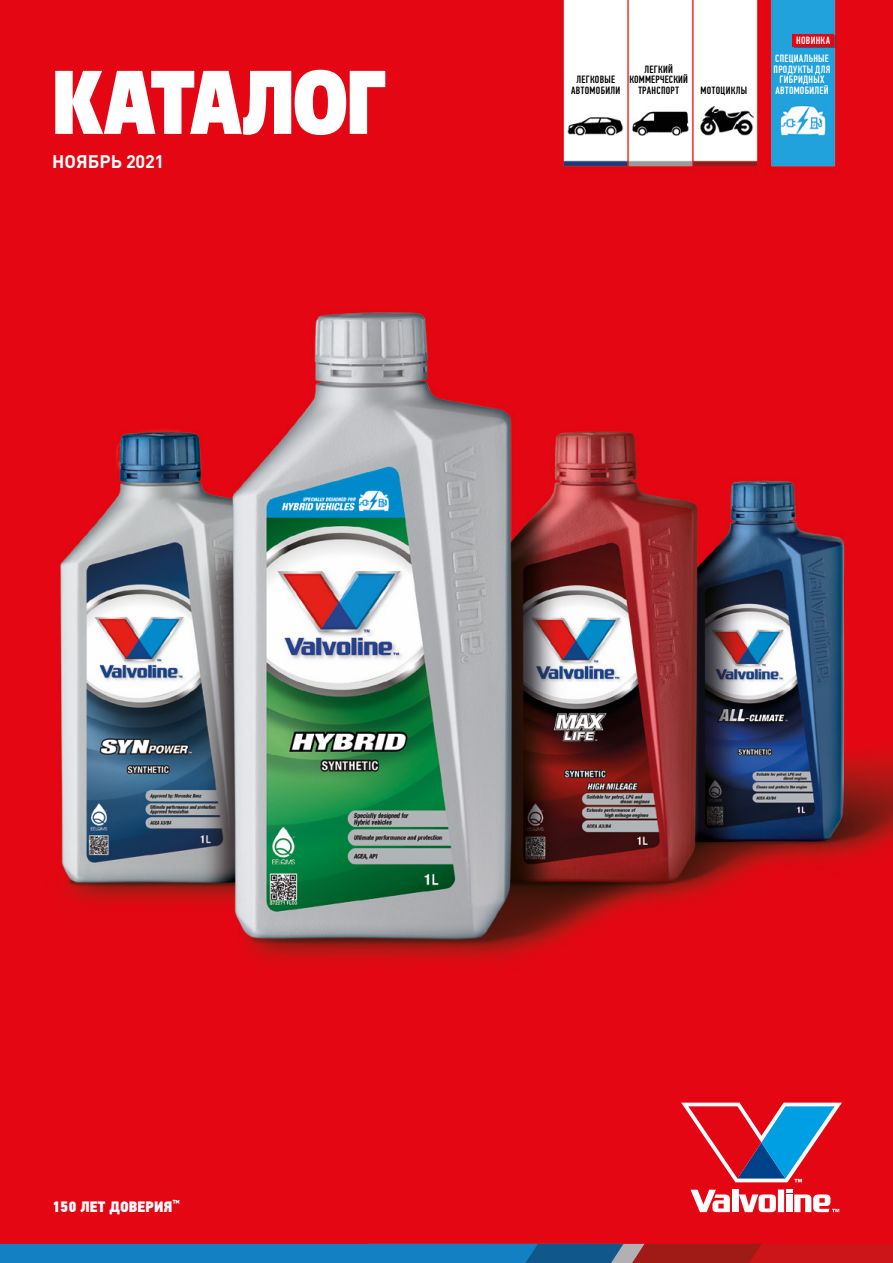
<style>
.page{position:relative;width:893px;height:1263px;background:#fff}
.page>*{position:absolute;margin:0;border:0;box-sizing:border-box;transform-origin:0 0}
.t1{font:800 condensed 90px "Fact";letter-spacing:-.015em;color:#fff}
.t2{font:700 18px "DIN Pro";letter-spacing:-.005em;color:#fff}
.t3{font:15px "PF Din Text Cond Pro X Black";color:#fff}
.t4{font:500 10.5px/10.5px "PF Din Text Comp Pro";letter-spacing:.025em;color:#000;text-align:center}
.t5{font:500 10.5px/10.5px "PF Din Text Comp Pro";letter-spacing:.03em;color:#fff;text-align:center}
</style>
<div class="page">
<img style="left:0;top:0;width:893px;height:1244px">
<svg style="left:0;top:1244px;width:893px;height:19px;background:#455f8c"></svg>
<div style="left:732px;top:1189px;width:6px;height:23px;background:#fff"></div>
<div style="left:778px;top:1189px;width:6px;height:23px;background:#fff"></div>
<svg style="left:739px;top:1194px;width:37px;height:18px"></svg>
<svg style="left:690px;top:1190px;width:40px;height:22px"></svg>
<svg style="left:681px;top:1102px;width:161px;height:80px;background:#a94863"></svg>
<svg style="left:786px;top:1189px;width:53px;height:23px"></svg>
<div style="left:794px;top:35px;width:41px;height:13px;background:#000;opacity:.34"></div>
<div style="left:793px;top:34px;width:41px;height:13px;background:#e30613"></div>
<h1 class="t1" style="left:52px;top:42px;width:335px">КАТАЛОГ</h1>
<h2 class="t2" style="left:52px;top:147px;width:114px">НОЯБРЬ 2021</h2>
<p class="t4" style="left:571px;top:75px;width:51px">ЛЕГКОВЫЕ<br>АВТОМОБИЛИ</p>
<p class="t4" style="left:629px;top:64px;width:60px">ЛЕГКИЙ<br>КОММЕРЧЕСКИЙ<br>ТРАНСПОРТ</p>
<p class="t4" style="left:701px;top:85px;width:48px">МОТОЦИКЛЫ</p>
<p class="t5" style="left:796px;top:36px;width:36px">НОВИНКА</p>
<p class="t5" style="left:774px;top:54px;width:58px">СПЕЦИАЛЬНЫЕ<br>ПРОДУКТЫ ДЛЯ<br>ГИБРИДНЫХ<br>АВТОМОБИЛЕЙ</p>
<h3 class="t3" style="left:52px;top:1197px;width:129px">150 ЛЕТ ДОВЕРИЯ<sup>™</sup></h3>
</div>
